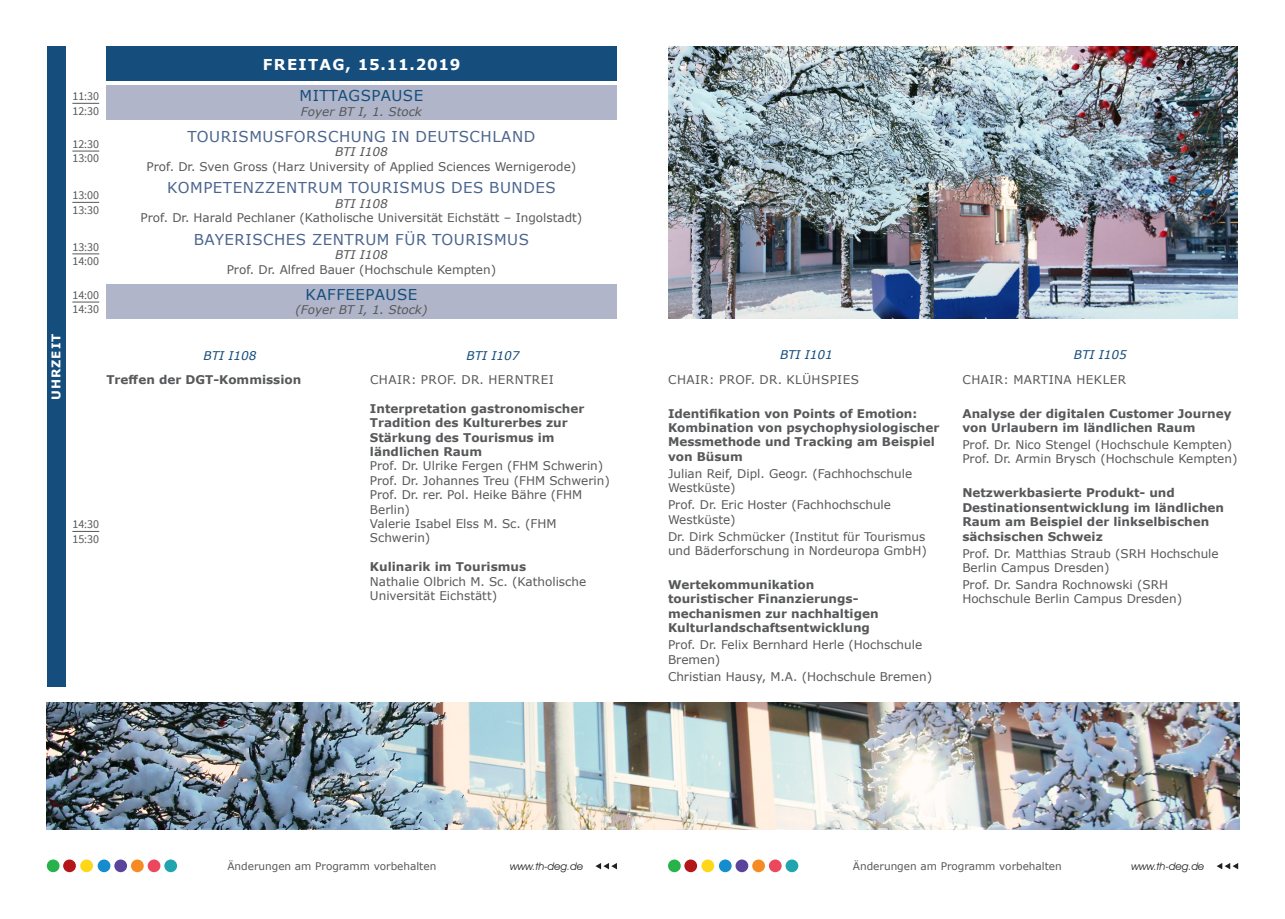
<style>
.page{position:relative;width:1285px;height:919px;background:#fff}
.page>*{position:absolute;margin:0;border:0;box-sizing:border-box;transform-origin:0 0}
.t1{font:15px "Verdana";letter-spacing:.035em;color:#4b658e}
.t2{font:15px "Verdana";letter-spacing:.035em;color:#154e7d}
.t3{font:700 15px "Verdana";letter-spacing:.085em;color:#fff}
.t4{font:12px/14.4px "Verdana";color:#57585a}
.t5{font:700 12px/14.4px "Verdana";color:#57585a}
.t6{font:12px "Verdana";letter-spacing:.035em;color:#57585a}
.t7{font:12px/14.4px "Source Sans Pro";color:#57585a}
.t8{font:italic 12px "Verdana";color:#57585a}
.t9{font:italic 12px "Verdana";color:#154e7d}
.t10{font:700 12px "Verdana";letter-spacing:.085em;color:#fff}
.t11{font:10.5px "Verdana";color:#57585a}
.t12{font:italic 10.5px "Avant Garde IT Cby BT";color:#231f20}
</style>
<div class="page">
<div style="left:106px;top:284px;width:510px;height:34px;background:#b1b5c9"></div>
<div style="left:106px;top:47px;width:511px;height:34px;background:#154e7d"></div>
<div style="left:47px;top:47px;width:18px;height:640px;background:#154e7d"></div>
<svg style="left:72px;top:151px;width:27px;height:1px"></svg>
<svg style="left:72px;top:202px;width:27px;height:1px"></svg>
<svg style="left:72px;top:253px;width:27px;height:1px"></svg>
<svg style="left:72px;top:531px;width:27px;height:1px"></svg>
<svg style="left:72px;top:302px;width:27px;height:1px"></svg>
<svg style="left:1216px;top:863px;width:21px;height:6px"></svg>
<svg style="left:595px;top:863px;width:22px;height:6px"></svg>
<div style="left:668px;top:859px;width:12px;height:13px;background:#28b24b;border-radius:50%"></div>
<div style="left:684px;top:859px;width:13px;height:13px;background:#b31719;border-radius:50%"></div>
<div style="left:701px;top:859px;width:13px;height:13px;background:#fed718;border-radius:50%"></div>
<div style="left:718px;top:859px;width:13px;height:13px;background:#158cce;border-radius:50%"></div>
<div style="left:735px;top:859px;width:13px;height:13px;background:#5a449b;border-radius:50%"></div>
<div style="left:768px;top:859px;width:13px;height:13px;background:#ec485d;border-radius:50%"></div>
<div style="left:752px;top:859px;width:12px;height:13px;background:#f68b21;border-radius:50%"></div>
<div style="left:785px;top:859px;width:13px;height:13px;background:#20a5af;border-radius:50%"></div>
<div style="left:47px;top:859px;width:13px;height:13px;background:#28b24b;border-radius:50%"></div>
<div style="left:63px;top:859px;width:13px;height:13px;background:#b31719;border-radius:50%"></div>
<div style="left:80px;top:859px;width:13px;height:13px;background:#fed718;border-radius:50%"></div>
<div style="left:98px;top:859px;width:12px;height:13px;background:#158cce;border-radius:50%"></div>
<div style="left:114px;top:859px;width:13px;height:13px;background:#5a449b;border-radius:50%"></div>
<div style="left:148px;top:859px;width:12px;height:13px;background:#ec485d;border-radius:50%"></div>
<div style="left:131px;top:859px;width:13px;height:13px;background:#f68b21;border-radius:50%"></div>
<div style="left:164px;top:859px;width:13px;height:13px;background:#20a5af;border-radius:50%"></div>
<img style="left:47px;top:702px;width:1192px;height:127px">
<img style="left:668px;top:47px;width:569px;height:271px">
<div style="left:106px;top:86px;width:510px;height:34px;background:#b1b5c9"></div>
<svg style="left:72px;top:103px;width:27px;height:1px"></svg>
<p class="t10" style="left:48px;top:400px;width:68px;rotate:-90deg">UHRZEIT</p>
<p class="t7" style="left:72px;top:89px;width:28px">11:30<br>12:30</p>
<p class="t7" style="left:72px;top:137px;width:28px">12:30<br>13:00</p>
<p class="t7" style="left:72px;top:188px;width:28px">13:00<br>13:30</p>
<p class="t7" style="left:72px;top:239px;width:28px">13:30<br>14:00</p>
<p class="t7" style="left:72px;top:287px;width:28px">14:00<br>14:30</p>
<p class="t3" style="left:263px;top:53px;width:199px">FREITAG, 15.11.2019</p>
<p class="t2" style="left:299px;top:86px;width:125px">MITTAGSPAUSE</p>
<p class="t8" style="left:301px;top:103px;width:123px">Foyer BT I, 1. Stock</p>
<p class="t1" style="left:187px;top:126px;width:349px">TOURISMUSFORSCHUNG IN DEUTSCHLAND</p>
<p class="t8" style="left:335px;top:144px;width:54px">BTI I108</p>
<p class="t4" style="left:146px;top:159px;width:431px">Prof. Dr. Sven Gross (Harz University of Applied Sciences Wernigerode)</p>
<p class="t1" style="left:167px;top:177px;width:390px">KOMPETENZZENTRUM TOURISMUS DES BUNDES</p>
<p class="t8" style="left:335px;top:195px;width:54px">BTI I108</p>
<p class="t4" style="left:140px;top:210px;width:443px">Prof. Dr. Harald Pechlaner (Katholische Universität Eichstätt – Ingolstadt)</p>
<p class="t1" style="left:194px;top:229px;width:337px">BAYERISCHES ZENTRUM FÜR TOURISMUS</p>
<p class="t8" style="left:335px;top:246px;width:54px">BTI I108</p>
<p class="t4" style="left:227px;top:262px;width:271px">Prof. Dr. Alfred Bauer (Hochschule Kempten)</p>
<p class="t9" style="left:203px;top:347px;width:54px">BTI I108</p>
<p class="t2" style="left:305px;top:284px;width:113px">KAFFEEPAUSE</p>
<p class="t8" style="left:295px;top:302px;width:133px">(Foyer BT I, 1. Stock)</p>
<p class="t9" style="left:466px;top:347px;width:54px">BTI I107</p>
<p class="t9" style="left:779px;top:347px;width:54px">BTI I101</p>
<p class="t9" style="left:1073px;top:347px;width:54px">BTI I105</p>
<p class="t5" style="left:106px;top:372px;width:196px">Treffen der DGT-Kommission</p>
<p class="t6" style="left:370px;top:371px;width:185px">CHAIR: PROF. DR. HERNTREI</p>
<p class="t5" style="left:370px;top:401px;width:216px">Interpretation gastronomischer<br>Tradition des Kulturerbes zur<br>Stärkung des Tourismus im ländlichen Raum</p>
<p class="t4" style="left:370px;top:458px;width:241px">Prof. Dr. Ulrike Fergen (FHM Schwerin)<br>Prof. Dr. Johannes Treu (FHM Schwerin)<br>Prof. Dr. rer. Pol. Heike Bähre (FHM<br>Berlin)<br>Valerie Isabel Elss M. Sc. (FHM<br>Schwerin)</p>
<p class="t5" style="left:370px;top:559px;width:158px">Kulinarik im Tourismus</p>
<p class="t4" style="left:370px;top:574px;width:218px">Nathalie Olbrich M. Sc. (Katholische<br>Universität Eichstätt)</p>
<p class="t7" style="left:72px;top:517px;width:28px">14:30<br>15:30</p>
<p class="t6" style="left:668px;top:371px;width:192px">CHAIR: PROF. DR. KLÜHSPIES</p>
<p class="t5" style="left:668px;top:405px;width:273px">Identifikation von Points of Emotion:<br>Kombination von psychophysiologischer<br>Messmethode und Tracking am Beispiel von Büsum</p>
<p class="t4" style="left:668px;top:466px;width:245px">Julian Reif, Dipl. Geogr. (Fachhochschule<br>Westküste)</p>
<p class="t4" style="left:668px;top:497px;width:224px">Prof. Dr. Eric Hoster (Fachhochschule<br>Westküste)</p>
<p class="t4" style="left:668px;top:529px;width:260px">Dr. Dirk Schmücker (Institut für Tourismus und Bäderforschung in Nordeuropa GmbH)</p>
<p class="t5" style="left:668px;top:577px;width:212px">Wertekommunikation touristischer Finanzierungs&shy;mechanismen zur nachhaltigen<br>Kulturlandschaftsentwicklung</p>
<p class="t4" style="left:668px;top:637px;width:256px">Prof. Dr. Felix Bernhard Herle (Hochschule<br>Bremen)</p>
<p class="t4" style="left:668px;top:668px;width:265px">Christian Hausy, M.A. (Hochschule Bremen)</p>
<p class="t6" style="left:962px;top:371px;width:165px">CHAIR: MARTINA HEKLER</p>
<p class="t5" style="left:962px;top:406px;width:271px">Analyse der digitalen Customer Journey von Urlaubern im ländlichen Raum</p>
<p class="t4" style="left:962px;top:437px;width:276px">Prof. Dr. Nico Stengel (Hochschule Kempten)<br>Prof. Dr. Armin Brysch (Hochschule Kempten)</p>
<p class="t5" style="left:962px;top:485px;width:263px">Netzwerkbasierte Produkt- und<br>Destinationsentwicklung im ländlichen<br>Raum am Beispiel der linkselbischen sächsischen Schweiz</p>
<p class="t4" style="left:962px;top:546px;width:258px">Prof. Dr. Matthias Straub (SRH Hochschule<br>Berlin Campus Dresden)</p>
<p class="t4" style="left:962px;top:577px;width:221px">Prof. Dr. Sandra Rochnowski (SRH<br>Hochschule Berlin Campus Dresden)</p>
<p class="t11" style="left:227px;top:858px;width:210px">Änderungen am Programm vorbehalten</p>
<p class="t12" style="left:510px;top:859px;width:74px">www.th-deg.de</p>
<p class="t11" style="left:852px;top:858px;width:210px">Änderungen am Programm vorbehalten</p>
<p class="t12" style="left:1131px;top:859px;width:74px">www.th-deg.de</p>
</div>
